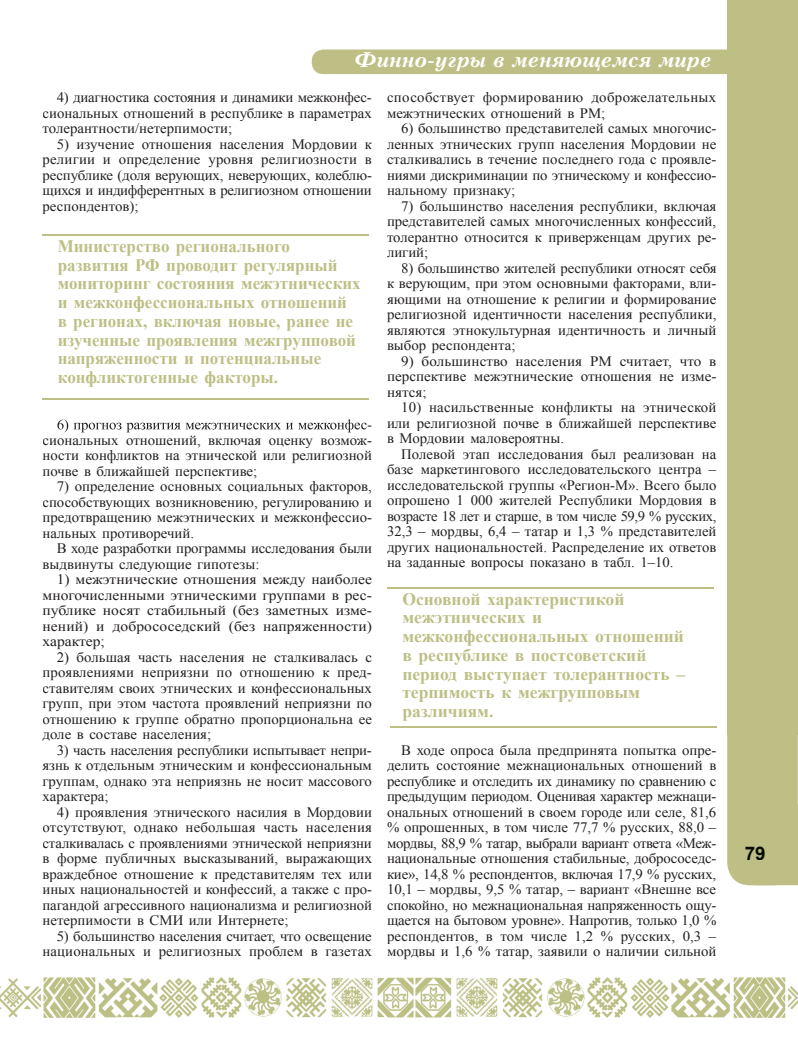
<style>
.page{position:relative;width:798px;height:1063px;background:#fff}
.page>*{position:absolute;margin:0;border:0;box-sizing:border-box;transform-origin:0 0}
.t1{font:italic 700 20px "Peterburg";color:#fff}
.t2{font:700 18.75px "Arial";color:#060c00}
.t3{font:700 17.5px/18.8px "Times New Roman";color:#bdbf85}
.t4{font:14.38px/15.5px "Times New Roman";color:#231f20;text-align:justify}
.t5{font:14.38px/15.5px "Times New Roman";color:#231f20;text-align:justify;scale:1.08 1}
.t6{font:14.38px/15.5px "Times New Roman";color:#231f20;text-align:justify;scale:1.05 1}
.t7{font:14.38px/15.5px "Times New Roman";letter-spacing:.025em;color:#231f20}
</style>
<div class="page">
<img style="left:0;top:978px;width:797px;height:39px">
<div style="left:727px;top:735px;width:70px;height:150px;background:#bdbf85"></div>
<div style="left:745px;top:846px;width:19px;height:14px;background:#bdbf85"></div>
<div style="left:726px;top:0;width:71px;height:735px;background:#bdbf85"></div>
<div style="left:311px;top:50px;width:432px;height:24px;background:#bdbf85"></div>
<hr style="left:42px;top:235px;width:326px;height:1px;background:#bdbf85">
<hr style="left:43px;top:398px;width:326px;height:1px;background:#bdbf85">
<hr style="left:387px;top:587px;width:326px;height:2px;background:#bdbf85">
<hr style="left:390px;top:727px;width:326px;height:1px;background:#bdbf85">
<svg style="left:57px;top:419px;width:314px;height:13px"></svg>
<h1 class="t1" style="left:354px;top:47px;width:358px">Финно-угры в меняющемся мире</h1>
<p class="t4" style="left:43px;top:89px;width:331px;text-indent:14px">4) диагностика состояния и динамики межконфес&shy;сиональных отношений в республике в параметрах толерантности/нетерпимости;</p>
<p class="t4" style="left:43px;top:136px;width:331px;text-indent:14px">5) изучение отношения населения Мордовии к религии и определение уровня религиозности в республике (доля верующих, неверующих, колеблю&shy;щихся и индифферентных в религиозном отношении респондентов);</p>
<p class="t7" style="left:387px;top:89px;width:331px">способствует формированию доброжелательных межэтнических отношений в РМ;</p>
<p class="t4" style="left:387px;top:120px;width:331px;text-indent:14px">6) большинство представителей самых многочис&shy;ленных этнических групп населения Мордовии не сталкивались в течение последнего года с проявле&shy;ниями дискриминации по этническому и конфессио&shy;нальному признаку;</p>
<p class="t4" style="left:387px;top:198px;width:331px;text-indent:14px">7) большинство населения республики, включая представителей самых многочисленных конфессий, толерантно относится к приверженцам других ре&shy;лигий;</p>
<p class="t4" style="left:387px;top:260px;width:331px;text-indent:14px">8) большинство жителей республики относят себя к верующим, при этом основными факторами, вли&shy;яющими на отношение к религии и формирование религиозной идентичности населения республики, являются этнокультурная идентичность и личный выбор респондента;</p>
<p class="t6" style="left:387px;top:353px;width:315px;text-indent:14px">9) большинство населения РМ считает, что в перспективе межэтнические отношения не изме&shy;нятся;</p>
<p class="t4" style="left:387px;top:399px;width:331px;text-indent:14px">10) насильственные конфликты на этнической или религиозной почве в ближайшей перспективе в Мордовии маловероятны.</p>
<p class="t4" style="left:387px;top:446px;width:331px;text-indent:14px">Полевой этап исследования был реализован на базе маркетингового исследовательского центра – исследовательской группы «Регион-М». Всего было опрошено 1 000 жителей Республики Мордовия в возрасте 18 лет и старше, в том числе 59,9 % русских, 32,3 – мордвы, 6,4 – татар и 1,3 % представителей других национальностей. Распределение их ответов на заданные вопросы показано в табл. 1–10.</p>
<p class="t3" style="left:58px;top:236px;width:304px">Министерство регионального развития РФ проводит регулярный мониторинг состояния межэтнических и межконфессиональных отношений<br>в регионах, включая новые, ранее не изученные проявления межгрупповой напряженности и потенциальные конфликтогенные факторы.</p>
<p class="t4" style="left:43px;top:432px;width:331px">сиональных отношений, включая оценку возмож&shy;ности конфликтов на этнической или религиозной почве в ближайшей перспективе;</p>
<p class="t4" style="left:43px;top:479px;width:331px;text-indent:14px">7) определение основных социальных факторов, способствующих возникновению, регулированию и предотвращению межэтнических и межконфессио&shy;нальных противоречий.</p>
<p class="t4" style="left:43px;top:541px;width:331px;text-indent:14px">В ходе разработки программы исследования были выдвинуты следующие гипотезы:</p>
<p class="t5" style="left:43px;top:572px;width:306px;text-indent:14px">1) межэтнические отношения между наиболее многочисленными этническими группами в рес&shy;публике носят стабильный (без заметных изме&shy;нений) и добрососедский (без напряженности) характер;</p>
<p class="t4" style="left:43px;top:649px;width:331px;text-indent:14px">2) большая часть населения не сталкивалась с проявлениями неприязни по отношению к пред&shy;ставителям своих этнических и конфессиональных групп, при этом частота проявлений неприязни по отношению к группе обратно пропорциональна ее доле в составе населения;</p>
<p class="t4" style="left:43px;top:742px;width:331px;text-indent:14px">3) часть населения республики испытывает непри&shy;язнь к отдельным этническим и конфессиональным группам, однако эта неприязнь не носит массового характера;</p>
<p class="t4" style="left:43px;top:804px;width:331px;text-indent:14px">4) проявления этнического насилия в Мордовии отсутствуют, однако небольшая часть населения сталкивалась с проявлениями этнической неприязни в форме публичных высказываний, выражающих враждебное отношение к представителям тех или иных национальностей и конфессий, а также с про&shy;пагандой агрессивного национализма и религиозной нетерпимости в СМИ или Интернете;</p>
<p class="t4" style="left:43px;top:928px;width:330px;text-align:right">5) большинство населения считает, что освещение национальных и религиозных проблем в газетах</p>
<p class="t3" style="left:402px;top:589px;width:284px">Основной характеристикой межэтнических и межконфессиональных отношений в республике в постсоветский период выступает толерантность – терпимость к межгрупповым различиям.</p>
<p class="t4" style="left:387px;top:742px;width:331px;text-indent:14px">В ходе опроса была предпринята попытка опре&shy;делить состояние межнациональных отношений в республике и отследить их динамику по сравнению с предыдущим периодом. Оценивая характер межнаци&shy;ональных отношений в своем городе или селе, 81,6 % опрошенных, в том числе 77,7 % русских, 88,0 – мордвы, 88,9 % татар, выбрали вариант ответа «Меж&shy;национальные отношения стабильные, добрососедс&shy;кие», 14,8 % респондентов, включая 17,9 % русских, 10,1 – мордвы, 9,5 % татар, – вариант «Внешне все спокойно, но межнациональная напряженность ощу&shy;щается на бытовом уровне». Напротив, только 1,0 % респондентов, в том числе 1,2 % русских, 0,3 – мордвы и 1,6 % татар, заявили о наличии сильной</p>
<h2 class="t2" style="left:744px;top:841px;width:22px">79</h2>
</div>
